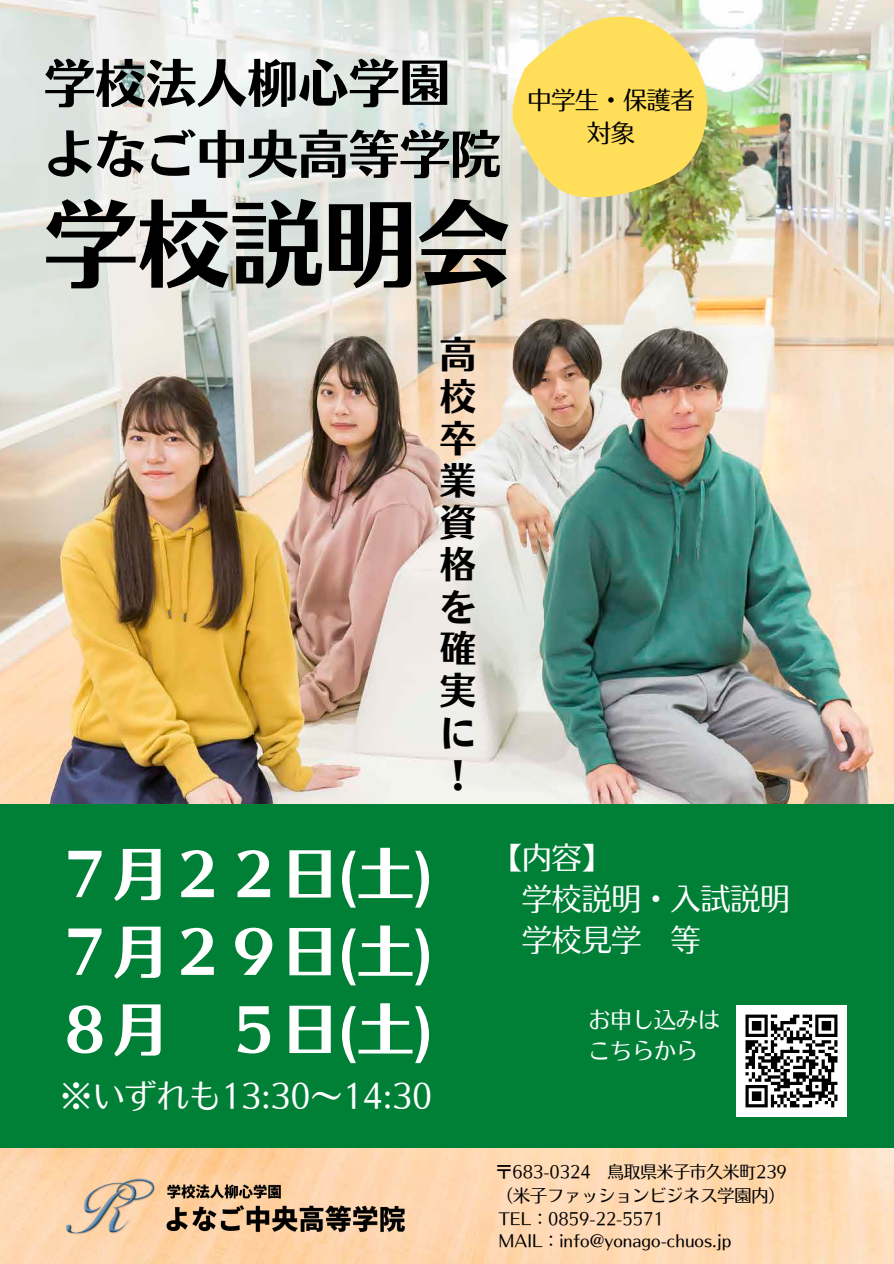
<style>
.page{position:relative;width:894px;height:1264px;background:#fff}
.page>*{position:absolute;margin:0;border:0;box-sizing:border-box;transform-origin:0 0}
.t1{font:93.15px "Nud Motoya Aporo Std W6";color:#000}
.t2{font:56.25px "Nud Motoya Aporo Std W6";color:#fff}
.t3{font:50.7px "Nud Motoya Aporo Std W6";color:#000}
.t4{font:36.3px/42px "Nud Motoya Aporo Std W6";color:#000;text-align:justify}
.t5{font:32.1px "Nud Motoya Aporo Std W3";color:#fff}
.t6{font:29.7px "Nud Motoya Aporo Std W3";color:#fff}
.t7{font:23.85px "Nud Motoya Aporo Std W3";color:#000}
.t8{font:21.9px "Nud Motoya Aporo Std W3";color:#fff}
.t9{font:16.95px "Nud Motoya Aporo Std W3";color:#000}
.t10{font:16.5px "Nud Motoya Aporo Std W3";color:#000}
</style>
<div class="page">
<img style="left:0;top:0;width:893px;height:1263px">
<div style="left:0;top:803px;width:893px;height:344px;background:#008037"></div>
<svg style="left:504px;top:0;width:219px;height:202px;background:#edda80"></svg>
<img style="left:736px;top:1005px;width:110px;height:111px">
<img style="left:60px;top:1175px;width:344px;height:61px">
<p class="t3" style="left:44px;top:58px;width:407px">学校法人柳心学園</p>
<p class="t3" style="left:44px;top:128px;width:458px">よなご中央高等学院</p>
<p class="t1" style="left:44px;top:197px;width:467px">学校説明会</p>
<p class="t4" style="left:439px;top:333px;width:38px">高校卒業資格を確実に！</p>
<p class="t7" style="left:527px;top:88px;width:169px">中学生・保護者</p>
<p class="t7" style="left:587px;top:121px;width:49px">対象</p>
<p class="t2" style="left:57px;top:845px;width:377px">７月２２日(土)</p>
<p class="t2" style="left:57px;top:923px;width:377px">７月２９日(土)</p>
<p class="t2" style="left:57px;top:1001px;width:377px">８月 ５日(土)</p>
<p class="t5" style="left:60px;top:1079px;width:373px">※いずれも13:30～14:30</p>
<p class="t6" style="left:492px;top:842px;width:120px">【内容】</p>
<p class="t6" style="left:522px;top:884px;width:269px">学校説明・入試説明</p>
<p class="t6" style="left:522px;top:925px;width:180px">学校見学 等</p>
<p class="t8" style="left:588px;top:1009px;width:133px">お申し込みは</p>
<p class="t8" style="left:588px;top:1039px;width:111px">こちらから</p>
<p class="t10" style="left:495px;top:1163px;width:292px">〒683-0324 鳥取県米子市久米町239</p>
<p class="t9" style="left:496px;top:1186px;width:291px">（米子ファッションビジネス学園内）</p>
<p class="t10" style="left:498px;top:1210px;width:167px">TEL：0859-22-5571</p>
<p class="t10" style="left:498px;top:1232px;width:234px">MAIL：info@yonago-chuos.jp</p>
</div>
